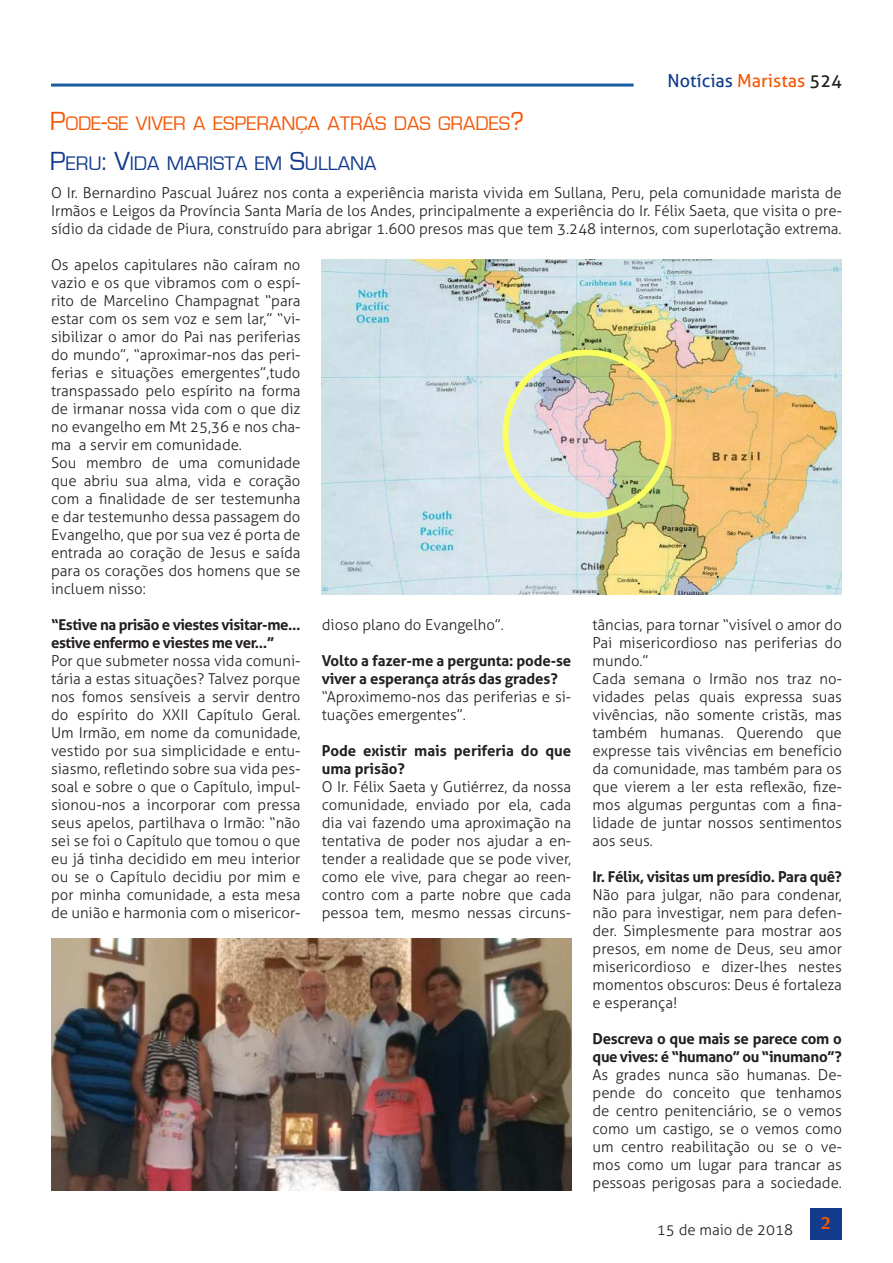
<style>
.page{position:relative;width:893px;height:1263px;background:#fff}
.page>*{position:absolute;margin:0;border:0;box-sizing:border-box;transform-origin:0 0}
.Titolo{font:20.25px "Eurostile";color:#f45706}
.Titolo-2{font:20.25px "Eurostile";color:#123b8b}
.t1{font:18px "Aller";color:#123b8b}
.t2{font:700 18px "Novarese IT Cby BT";color:#f45706}
.Testo_sinEspacio{font:300 15px/18px "Aller";color:#231f20;text-align:justify}
.Testo_sinEspacio-2{font:700 15px/18px "Aller";letter-spacing:-.02em;color:#231f20}
.Testo_sinEspacio-3{font:700 15px/18px "Aller";color:#231f20}
.s1{color:#f45706}
.s2{color:#231f20}
.s3{font-size:27px}
</style>
<div class="page">
<hr style="left:51px;top:84px;width:583px;height:3px;background:#175d9e">
<div style="left:810px;top:1208px;width:32px;height:31px;background:#123b8b"></div>
<img style="left:51px;top:938px;width:520px;height:253px">
<img style="left:322px;top:260px;width:520px;height:335px">
<div style="left:502px;top:349px;width:169px;height:169px;border:6px solid #faff60;border-radius:50%"></div>
<p class="t1" style="left:667px;top:69px;width:176px">Notícias <span class="s1">Maristas</span> <span class="s2">524</span></p>
<p class="Titolo" style="left:50px;top:113px;width:476px"><span class="s3">P</span>ODE<span class="s3">-</span>SE VIVER A ESPERANÇA ATRÁS DAS GRADES<span class="s3">?</span></p>
<p class="Titolo-2" style="left:50px;top:153px;width:328px"><span class="s3">P</span>ERU<span class="s3">: V</span>IDA MARISTA EM <span class="s3">S</span>ULLANA</p>
<p class="Testo_sinEspacio" style="left:51px;top:184px;width:792px">O Ir. Bernardino Pascual Juárez nos conta a experiência marista vivida em Sullana, Peru, pela comunidade marista de Irmãos e Leigos da Província Santa María de los Andes, principalmente a experiência do Ir. Félix Saeta, que visita o pre&shy;sídio da cidade de Piura, construído para abrigar 1.600 presos mas que tem 3.248 internos, com superlotação extrema.</p>
<p class="Testo_sinEspacio" style="left:51px;top:256px;width:251px">Os apelos capitulares não caíram no vazio e os que vibramos com o espí&shy;rito de Marcelino Champagnat “para estar com os sem voz e sem lar,” “vi&shy;sibilizar o amor do Pai nas periferias do mundo”, “aproximar-nos das peri&shy;ferias e situações emergentes”,tudo transpassado pelo espírito na forma de irmanar nossa vida com o que diz no evangelho em Mt 25,36 e nos cha&shy;ma a servir em comunidade.</p>
<p class="Testo_sinEspacio" style="left:51px;top:454px;width:251px">Sou membro de uma comunidade que abriu sua alma, vida e coração com a finalidade de ser testemunha e dar testemunho dessa passagem do Evangelho, que por sua vez é porta de entrada ao coração de Jesus e saída para os corações dos homens que se incluem nisso:</p>
<p class="Testo_sinEspacio-2" style="left:51px;top:616px;width:251px">“Estive na prisão e viestes visitar-me… estive enfermo e viestes me ver…”</p>
<p class="Testo_sinEspacio" style="left:51px;top:652px;width:251px">Por que submeter nossa vida comuni&shy;tária a estas situações? Talvez porque nos fomos sensíveis a servir dentro do espírito do XXII Capítulo Geral.<br>Um Irmão, em nome da comunidade, vestido por sua simplicidade e entu&shy;siasmo, refletindo sobre sua vida pes&shy;soal e sobre o que o Capítulo, impul&shy;sionou-nos a incorporar com pressa seus apelos, partilhava o Irmão: “não sei se foi o Capítulo que tomou o que eu já tinha decidido em meu interior ou se o Capítulo decidiu por mim e por minha comunidade, a esta mesa de união e harmonia com o misericor-</p>
<p class="Testo_sinEspacio" style="left:322px;top:616px;width:184px">dioso plano do Evangelho”.</p>
<p class="Testo_sinEspacio-2" style="left:322px;top:652px;width:251px">Volto a fazer-me a pergunta: pode-se viver a esperança atrás das grades?</p>
<p class="Testo_sinEspacio" style="left:322px;top:688px;width:251px">“Aproximemo-nos das periferias e si&shy;tuações emergentes”.</p>
<p class="Testo_sinEspacio-3" style="left:322px;top:742px;width:251px">Pode existir mais periferia do que uma prisão?</p>
<p class="Testo_sinEspacio" style="left:322px;top:778px;width:251px">O Ir. Félix Saeta y Gutiérrez, da nossa comunidade, enviado por ela, cada dia vai fazendo uma aproximação na tentativa de poder nos ajudar a en&shy;tender a realidade que se pode viver, como ele vive, para chegar ao reen&shy;contro com a parte nobre que cada pessoa tem, mesmo nessas circuns-</p>
<p class="Testo_sinEspacio" style="left:592px;top:616px;width:251px">tâncias, para tornar “visível o amor do Pai misericordioso nas periferias do mundo.”</p>
<p class="Testo_sinEspacio" style="left:592px;top:670px;width:251px">Cada semana o Irmão nos traz no&shy;vidades pelas quais expressa suas vivências, não somente cristãs, mas também humanas. Querendo que expresse tais vivências em benefício da comunidade, mas também para os que vierem a ler esta reflexão, fize&shy;mos algumas perguntas com a fina&shy;lidade de juntar nossos sentimentos aos seus.</p>
<p class="Testo_sinEspacio-2" style="left:592px;top:868px;width:251px">Ir. Félix, visitas um presídio. Para quê?</p>
<p class="Testo_sinEspacio" style="left:592px;top:886px;width:251px">Não para julgar, não para condenar, não para investigar, nem para defen&shy;der. Simplesmente para mostrar aos presos, em nome de Deus, seu amor misericordioso e dizer-lhes nestes momentos obscuros: Deus é fortaleza e esperança!</p>
<p class="Testo_sinEspacio-2" style="left:592px;top:1030px;width:251px">Descreva o que mais se parece com o que vives: é “humano” ou “inumano”?</p>
<p class="Testo_sinEspacio" style="left:592px;top:1066px;width:251px">As grades nunca são humanas. De&shy;pende do conceito que tenhamos de centro penitenciário, se o vemos como um castigo, se o vemos como um centro reabilitação ou se o ve&shy;mos como um lugar para trancar as pessoas perigosas para a sociedade.</p>
<p class="Testo_sinEspacio" style="left:657px;top:1220px;width:138px">15 de maio de 2018</p>
<p class="t2" style="left:821px;top:1212px;width:12px">2</p>
</div>
